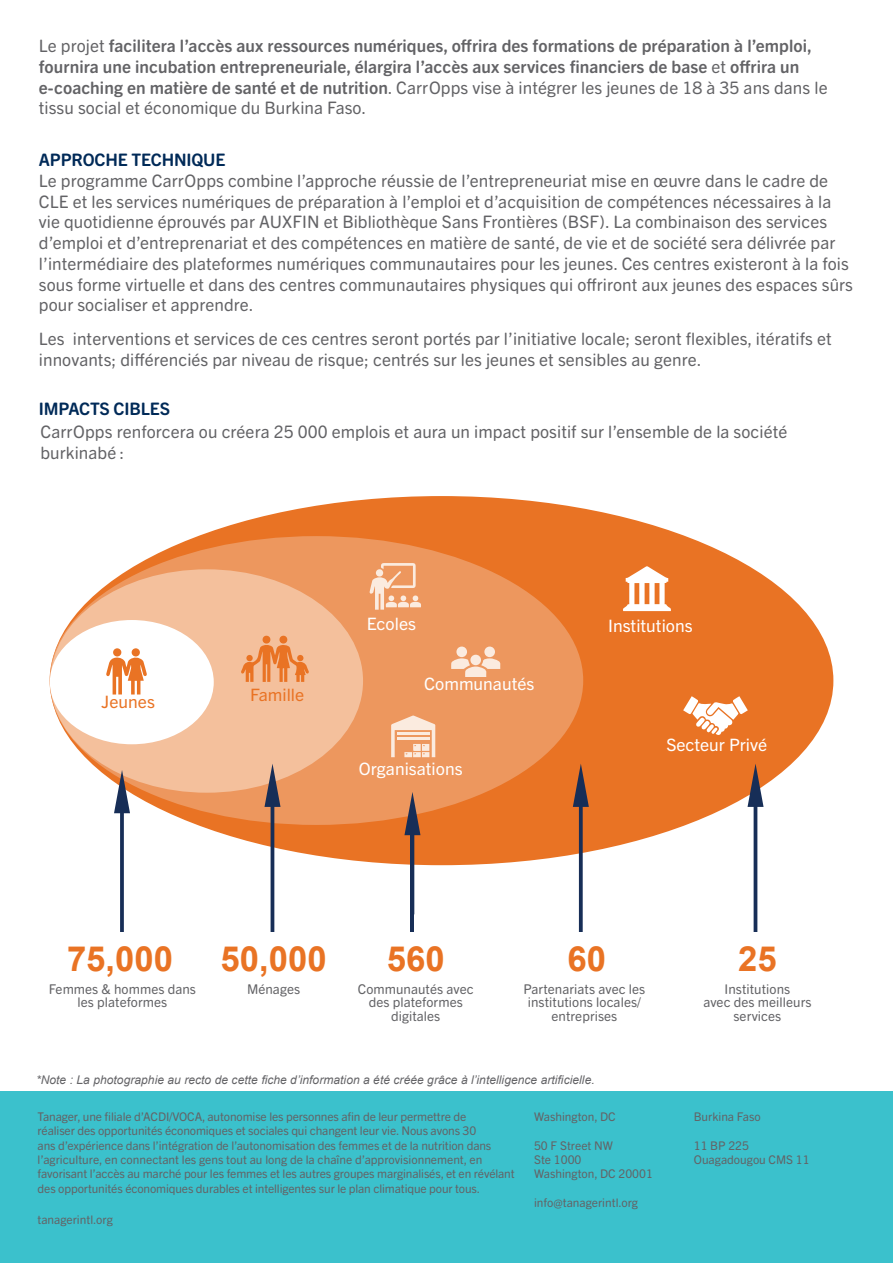
<style>
.page{position:relative;width:893px;height:1263px;background:#fff}
.page>*{position:absolute;margin:0;border:0;box-sizing:border-box;transform-origin:0 0}
.t1{font:700 34.65px "Arial";color:#e97324}
.t2{font:17.25px/20.7px "Trade Gothic Next SR Pro";letter-spacing:.005em;color:#636366}
.t3{font:700 17.25px/20.7px "Trade Gothic Next SR Pro";letter-spacing:.005em;color:#636366}
.t4{font:700 17.25px "Trade Gothic Next SR Pro";letter-spacing:-.01em;color:#002a58}
.t5{font:17.1px "Trade Gothic Next LT Pro";color:#fff}
.t6{font:17.1px "Trade Gothic Next LT Pro";color:#e97324}
.t7{font:13.5px/13.5px "Trade Gothic Next SR Pro";letter-spacing:.005em;color:#636366;text-align:center}
.t8{font:12px/14.4px "Trade Gothic Next SR Pro";letter-spacing:-.01em;color:#636366}
.t9{font:italic 12px "Arial";letter-spacing:.005em;color:#636366}
.s1{font-weight:400}
.s2{font-weight:700;color:#002a58}
</style>
<div class="page">
<div style="left:50px;top:496px;width:783px;height:369px;background:#e97324;border-radius:50%"></div>
<div style="left:50px;top:536px;width:533px;height:289px;background:#ed975e;border-radius:50%"></div>
<div style="left:50px;top:569px;width:313px;height:224px;background:#f4c09c;border-radius:50%"></div>
<div style="left:50px;top:620px;width:164px;height:124px;background:#fff;border-radius:50%"></div>
<svg style="left:623px;top:566px;width:48px;height:45px"></svg>
<div style="left:456px;top:646px;width:11px;height:11px;background:#fbebdf;border-radius:5px"></div>
<div style="left:484px;top:646px;width:11px;height:11px;background:#fbebdf;border-radius:5px"></div>
<svg style="left:451px;top:655px;width:49px;height:22px"></svg>
<svg style="left:106px;top:657px;width:41px;height:37px"></svg>
<div style="left:113px;top:648px;width:8px;height:8px;background:#e97324;border-radius:50%"></div>
<div style="left:132px;top:648px;width:8px;height:8px;background:#e97324;border-radius:50%"></div>
<div style="left:263px;top:636px;width:7px;height:7px;background:#e97324;border-radius:50%"></div>
<div style="left:279px;top:636px;width:8px;height:7px;background:#e97324;border-radius:50%"></div>
<svg style="left:241px;top:645px;width:68px;height:37px"></svg>
<div style="left:246px;top:655px;width:7px;height:6px;background:#e97324;border-radius:50%"></div>
<svg style="left:683px;top:696px;width:65px;height:39px"></svg>
<svg style="left:369px;top:563px;width:52px;height:47px"></svg>
<svg style="left:391px;top:715px;width:44px;height:42px"></svg>
<svg style="left:264px;top:764px;width:16px;height:167px"></svg>
<svg style="left:573px;top:764px;width:16px;height:167px"></svg>
<svg style="left:747px;top:764px;width:16px;height:167px"></svg>
<svg style="left:114px;top:770px;width:16px;height:161px"></svg>
<svg style="left:404px;top:792px;width:16px;height:122px"></svg>
<hr style="left:411px;top:834px;width:3px;height:97px;background:#172e57">
<div style="left:0;top:1091px;width:893px;height:172px;background:#3bc1cc"></div>
<p class="t3" style="left:39px;top:34px;width:790px"><span class="s1">Le projet</span> facilitera l’accès aux ressources numériques, offrira des formations de préparation à l’emploi, fournira une incubation entrepreneuriale, élargira l’accès aux services financiers de base <span class="s1">et</span> offrira un e-coaching en matière de santé et de nutrition<span class="s1">. CarrOpps vise à intégrer les jeunes de 18 à 35 ans dans le tissu social et économique du Burkina Faso.</span></p>
<p class="t2" style="left:39px;top:149px;width:816px"><span class="s2">APPROCHE TECHNIQUE<br></span>Le programme CarrOpps combine l’approche réussie de l’entrepreneuriat mise en œuvre dans le cadre de CLE et les services numériques de préparation à l’emploi et d’acquisition de compétences nécessaires à la vie quotidienne éprouvés par AUXFIN et Bibliothèque Sans Frontières (BSF). La combinaison des services d’emploi et d’entreprenariat et des compétences en matière de santé, de vie et de société sera délivrée par l’intermédiaire des plateformes numériques communautaires pour les jeunes. Ces centres existeront à la fois sous forme virtuelle et dans des centres communautaires physiques qui offriront aux jeunes des espaces sûrs pour socialiser et apprendre.</p>
<p class="t2" style="left:39px;top:327px;width:794px">Les interventions et services de ces centres seront portés par l’initiative locale; seront flexibles, itératifs et innovants; différenciés par niveau de risque; centrés sur les jeunes et sensibles au genre.</p>
<p class="t4" style="left:39px;top:397px;width:133px">IMPACTS CIBLES</p>
<p class="t2" style="left:40px;top:420px;width:748px">CarrOpps renforcera ou créera 25 000 emplois et aura un impact positif sur l’ensemble de la société burkinabé :</p>
<p class="t6" style="left:102px;top:690px;width:55px">Jeunes</p>
<p class="t6" style="left:250px;top:683px;width:56px">Famille</p>
<p class="t5" style="left:367px;top:612px;width:51px">Ecoles</p>
<p class="t5" style="left:608px;top:614px;width:86px">Institutions</p>
<p class="t5" style="left:424px;top:672px;width:112px">Communautés</p>
<p class="t5" style="left:359px;top:757px;width:105px">Organisations</p>
<p class="t5" style="left:666px;top:733px;width:102px">Secteur Privé</p>
<p class="t1" style="left:67px;top:936px;width:108px">75,000</p>
<p class="t1" style="left:221px;top:936px;width:108px">50,000</p>
<p class="t1" style="left:387px;top:936px;width:59px">560</p>
<p class="t1" style="left:567px;top:936px;width:40px">60</p>
<p class="t1" style="left:738px;top:936px;width:40px">25</p>
<p class="t7" style="left:49px;top:981px;width:149px">Femmes &amp; hommes dans les plateformes</p>
<p class="t7" style="left:247px;top:981px;width:55px">Ménages</p>
<p class="t7" style="left:358px;top:981px;width:117px">Communautés avec des plateformes digitales</p>
<p class="t7" style="left:523px;top:981px;width:123px">Partenariats avec les institutions locales/ entreprises</p>
<p class="t7" style="left:703px;top:981px;width:110px">Institutions<br>avec des meilleurs services</p>
<p class="t9" style="left:36px;top:1072px;width:560px">*Note : La photographie au recto de cette fiche d’information a été créée grâce à l’intelligence artificielle.</p>
<p class="t8" style="left:38px;top:1108px;width:479px">Tanager, une filiale d’ACDI/VOCA, autonomise les personnes afin de leur permettre de<br>réaliser des opportunités économiques et sociales qui changent leur vie. Nous avons 30<br>ans d’expérience dans l’intégration de l’autonomisation des femmes et de la nutrition dans l’agriculture, en connectant les gens tout au long de la chaîne d’approvisionnement, en favorisant l’accès au marché pour les femmes et les autres groupes marginalisés, et en révélant des opportunités économiques durables et intelligentes sur le plan climatique pour tous.</p>
<p class="t8" style="left:534px;top:1108px;width:83px">Washington, DC</p>
<p class="t8" style="left:534px;top:1137px;width:81px">50 F Street NW<br>Ste 1000</p>
<p class="t8" style="left:534px;top:1166px;width:120px">Washington, DC 20001</p>
<p class="t8" style="left:534px;top:1195px;width:106px">info@tanagerintl.org</p>
<p class="t8" style="left:38px;top:1212px;width:77px">tanagerintl.org</p>
<p class="t8" style="left:694px;top:1108px;width:68px">Burkina Faso</p>
<p class="t8" style="left:694px;top:1137px;width:57px">11 BP 225</p>
<p class="t8" style="left:694px;top:1152px;width:117px">Ouagadougou CMS 11</p>
</div>
